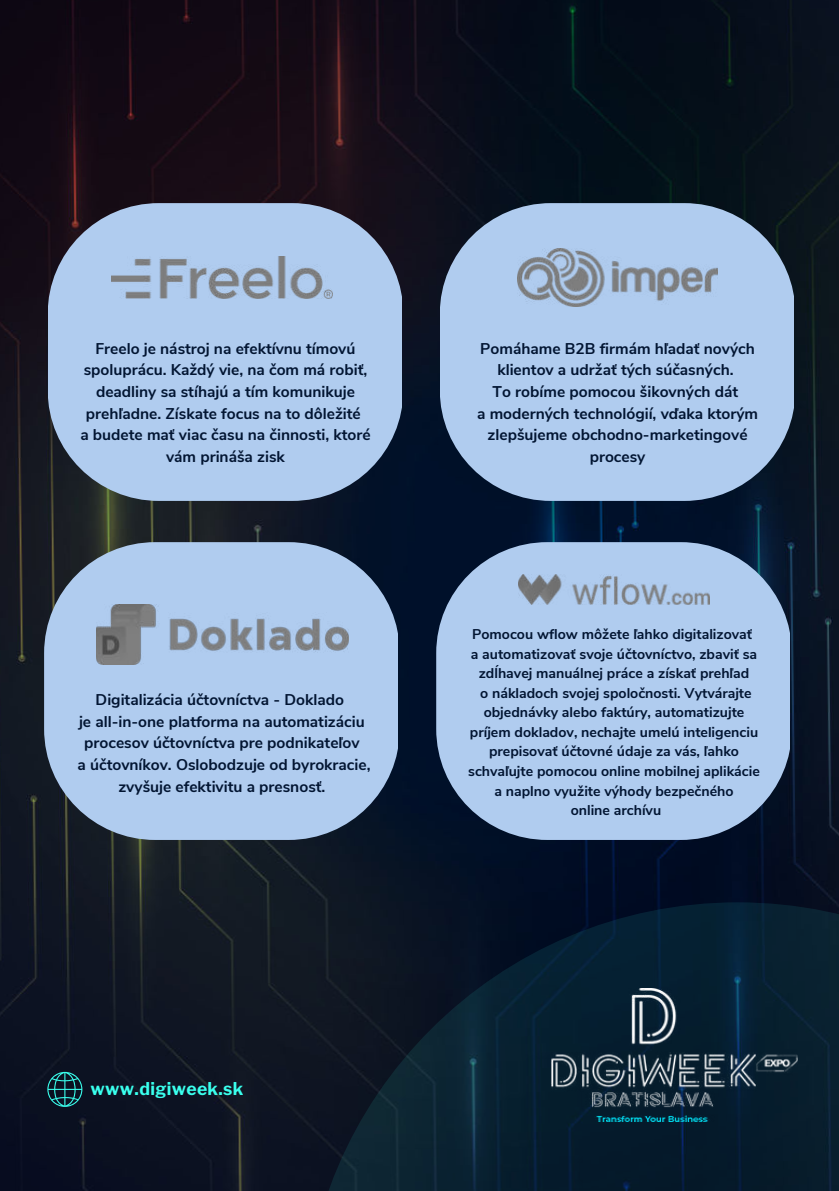
<style>
.page{position:relative;width:839px;height:1191px;background:#fff}
.page>*{position:absolute;margin:0;border:0;box-sizing:border-box;transform-origin:0 0}
.t1{font:700 17.4px "Libre Franklin";letter-spacing:.02em;color:#3affed}
.t2{font:700 15.6px/21.6px "Nunito Sans";color:#021532;text-align:center}
.t3{font:700 14.2px/19.6px "Nunito Sans";color:#021532;text-align:center}
</style>
<div class="page">
<img style="left:0;top:0;width:838px;height:1191px">
<svg style="left:303px;top:902px;width:535px;height:289px;background:#091c2c"></svg>
<img style="left:551px;top:988px;width:246px;height:134px">
<div style="left:48px;top:203px;width:353px;height:298px;background:#b0ccef;border-radius:111px"></div>
<div style="left:440px;top:203px;width:353px;height:298px;background:#b0ccef;border-radius:111px"></div>
<svg style="left:47px;top:1072px;width:35px;height:35px"></svg>
<img style="left:111px;top:256px;width:221px;height:42px">
<img style="left:518px;top:248px;width:199px;height:59px">
<div style="left:44px;top:542px;width:354px;height:298px;background:#b0ccef;border-radius:111px"></div>
<div style="left:436px;top:542px;width:354px;height:298px;background:#b0ccef;border-radius:111px"></div>
<img style="left:519px;top:574px;width:190px;height:30px">
<img style="left:96px;top:604px;width:252px;height:60px">
<p class="t2" style="left:80px;top:337px;width:292px">Freelo je nástroj na efektívnu tímovú spoluprácu. Každý vie, na čom má robiť, deadliny sa stíhajú a tím komunikuje prehľadne. Získate focus na to dôležité<br>a budete mať viac času na činnosti, ktoré vám prináša zisk</p>
<p class="t2" style="left:477px;top:337px;width:282px">Pomáhame B2B firmám hľadať nových klientov a udržať tých súčasných.<br>To robíme pomocou šikovných dát<br>a moderných technológií, vďaka ktorým zlepšujeme obchodno-marketingové procesy</p>
<p class="t2" style="left:77px;top:688px;width:294px">Digitalizácia účtovníctva - Doklado<br>je all-in-one platforma na automatizáciu procesov účtovníctva pre podnikateľov<br>a účtovníkov. Oslobodzuje od byrokracie, zvyšuje efektivitu a presnosť.</p>
<p class="t3" style="left:468px;top:624px;width:293px">Pomocou wflow môžete ľahko digitalizovať<br>a automatizovať svoje účtovníctvo, zbaviť sa zdĺhavej manuálnej práce a získať prehľad<br>o nákladoch svojej spoločnosti. Vytvárajte objednávky alebo faktúry, automatizujte príjem dokladov, nechajte umelú inteligenciu prepisovať účtovné údaje za vás, ľahko schvaľujte pomocou online mobilnej aplikácie a naplno využite výhody bezpečného<br>online archívu</p>
<p class="t1" style="left:91px;top:1079px;width:154px">www.digiweek.sk</p>
</div>
